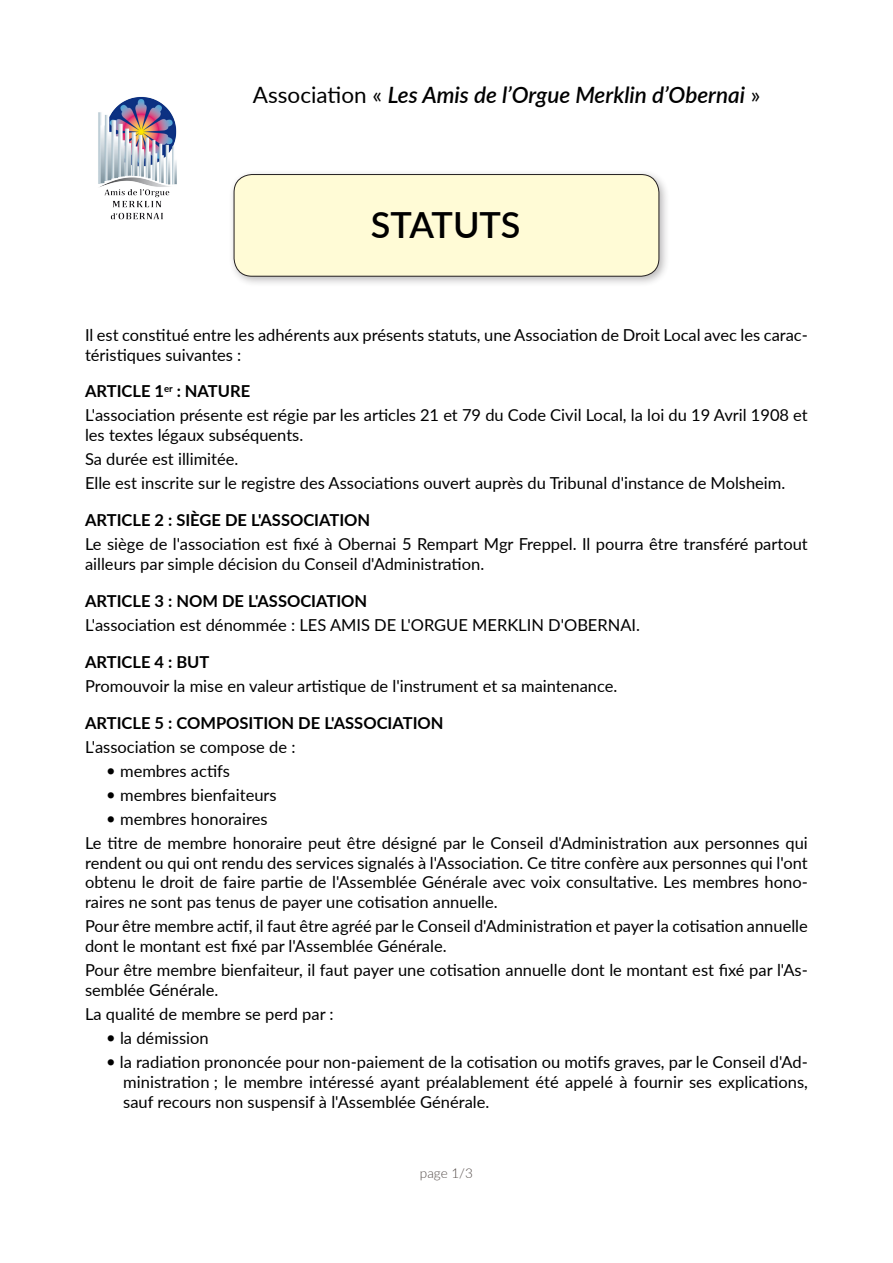
<style>
.page{position:relative;width:893px;height:1263px;background:#fff}
.page>*{position:absolute;margin:0;border:0;box-sizing:border-box;transform-origin:0 0}
.t1{font:600 36px "Lato";color:#000}
.t2{font:italic 600 22.5px "Lato";color:#000}
.t3{font:16.5px/19.8px "Lato";color:#000}
.t4{font:700 16.5px "Lato";color:#000}
.t5{font:300 13.5px "Lato";color:#524a47}
.s1{font-weight:400;font-style:normal}
</style>
<div class="page">
<img style="left:98px;top:96px;width:79px;height:124px">
<div style="left:229px;top:169px;width:441px;height:118px;background:#231f20;opacity:.32"></div>
<div style="left:234px;top:175px;width:425px;height:101px;background:#fffbd6;border-radius:18px"></div>
<div style="left:234px;top:174px;width:425px;height:102px;border:1px solid #231f20;border-radius:18px"></div>
<p class="t2" style="left:253px;top:79px;width:509px"><span class="s1">Association «</span> Les Amis de l’Orgue Merklin d’Obernai <span class="s1">»</span></p>
<p class="t1" style="left:371px;top:199px;width:151px">STATUTS</p>
<p class="t3" style="left:85px;top:324px;width:724px">Il est constitué entre les adhérents aux présents statuts, une Association de Droit Local avec les carac&shy;téristiques suivantes :</p>
<p class="t4" style="left:85px;top:379px;width:167px">ARTICLE 1<sup>er</sup> : NATURE</p>
<p class="t3" style="left:85px;top:405px;width:724px">L'association présente est régie par les articles 21 et 79 du Code Civil Local, la loi du 19 Avril 1908 et les textes légaux subséquents.</p>
<p class="t3" style="left:85px;top:449px;width:155px">Sa durée est illimitée.</p>
<p class="t3" style="left:85px;top:473px;width:702px">Elle est inscrite sur le registre des Associations ouvert auprès du Tribunal d'instance de Molsheim.</p>
<p class="t4" style="left:85px;top:508px;width:287px">ARTICLE 2 : SIÈGE DE L'ASSOCIATION</p>
<p class="t3" style="left:85px;top:534px;width:724px">Le siège de l'association est fixé à Obernai 5 Rempart Mgr Freppel. Il pourra être transféré partout ailleurs par simple décision du Conseil d'Administration.</p>
<p class="t4" style="left:85px;top:589px;width:284px">ARTICLE 3 : NOM DE L'ASSOCIATION</p>
<p class="t3" style="left:85px;top:614px;width:557px">L'association est dénommée : LES AMIS DE L'ORGUE MERKLIN D'OBERNAI.</p>
<p class="t4" style="left:85px;top:649px;width:126px">ARTICLE 4 : BUT</p>
<p class="t3" style="left:85px;top:675px;width:534px">Promouvoir la mise en valeur artistique de l'instrument et sa maintenance.</p>
<p class="t4" style="left:85px;top:710px;width:360px">ARTICLE 5 : COMPOSITION DE L'ASSOCIATION</p>
<p class="t3" style="left:85px;top:736px;width:212px">L'association se compose de :</p>
<p class="t3" style="left:106px;top:760px;width:125px">• membres actifs</p>
<p class="t3" style="left:106px;top:784px;width:172px">• membres bienfaiteurs</p>
<p class="t3" style="left:106px;top:808px;width:163px">• membres honoraires</p>
<p class="t3" style="left:85px;top:832px;width:724px;text-align:justify">Le titre de membre honoraire peut être désigné par le Conseil d'Administration aux personnes qui rendent ou qui ont rendu des services signalés à l'Association. Ce titre confère aux personnes qui l'ont obtenu le droit de faire partie de l'Assemblée Générale avec voix consultative. Les membres hono&shy;raires ne sont pas tenus de payer une cotisation annuelle.</p>
<p class="t3" style="left:85px;top:916px;width:724px">Pour être membre actif, il faut être agréé par le Conseil d'Administration et payer la cotisation annuelle dont le montant est fixé par l'Assemblée Générale.</p>
<p class="t3" style="left:85px;top:959px;width:724px">Pour être membre bienfaiteur, il faut payer une cotisation annuelle dont le montant est fixé par l'As&shy;semblée Générale.</p>
<p class="t3" style="left:85px;top:1003px;width:250px">La qualité de membre se perd par :</p>
<p class="t3" style="left:106px;top:1027px;width:104px">• la démission</p>
<p class="t3" style="left:123px;top:1051px;width:686px;text-align:justify;text-indent:-17px">• la radiation prononcée pour non-paiement de la cotisation ou motifs graves, par le Conseil d'Ad&shy;ministration ; le membre intéressé ayant préalablement été appelé à fournir ses explications, sauf recours non suspensif à l'Assemblée Générale.</p>
<p class="t5" style="left:420px;top:1164px;width:54px">page 1/3</p>
</div>
